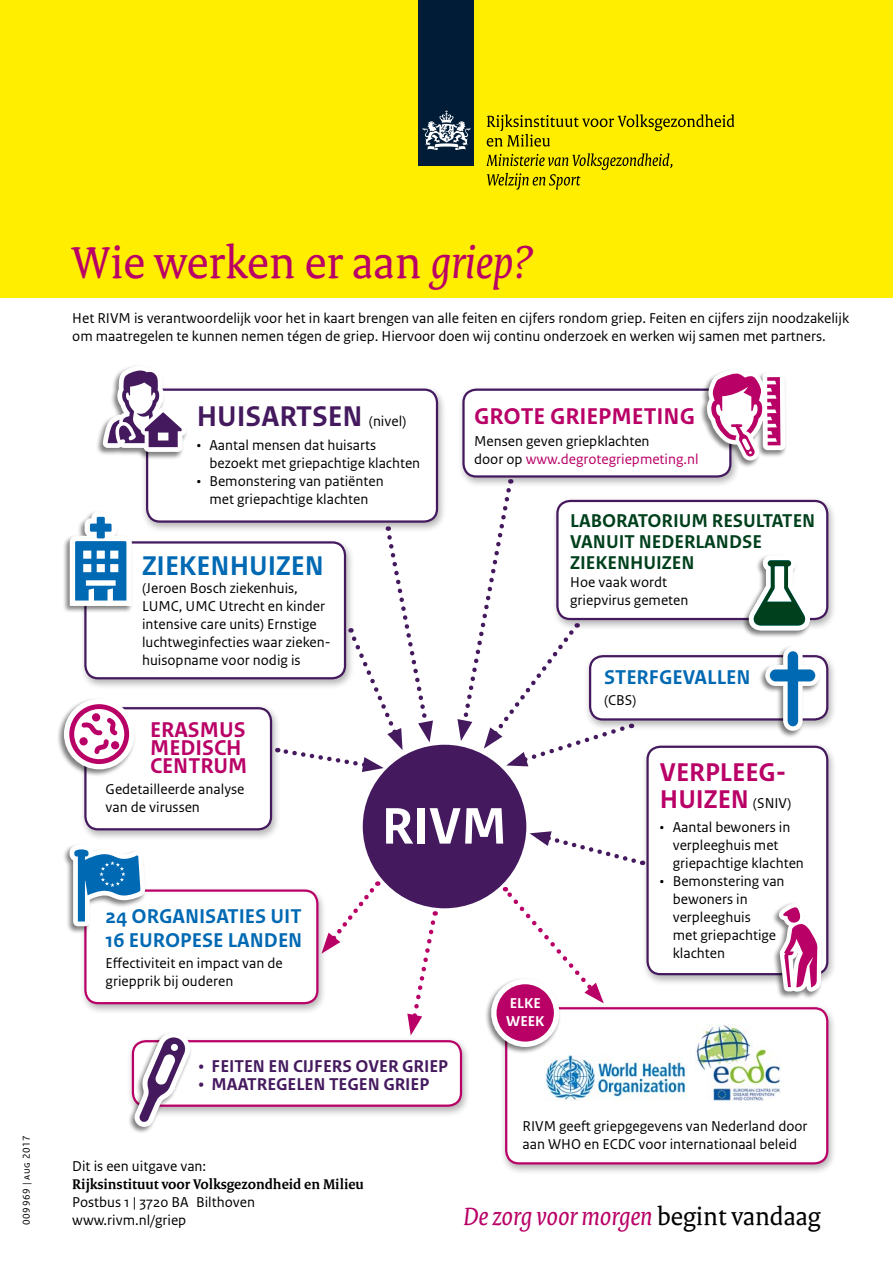
<style>
.page{position:relative;width:893px;height:1263px;background:#fff}
.page>*{position:absolute;margin:0;border:0;box-sizing:border-box;transform-origin:0 0}
._10_RIVM_Broodtekst{font:700 54px "Rijksoverheid Sans Text";color:#fff}
._04_RIVM_Kop{font:48px "Rijksoverheid Serif";color:#b90066}
.Subkop{font:700 30px "Rijksoverheid Sans Text";color:#44195e}
.Subkop-2{font:700 28.5px "Rijksoverheid Sans Text";color:#0069b3}
._33_RIVM_Pay-off_DFK{font:italic 27px "Rijksoverheid Serif";color:#b90066}
.Subkop-3{font:700 27px "Rijksoverheid Sans Text";color:#b90066}
.Subkop-4{font:700 24px "Rijksoverheid Sans Text";color:#b90066}
.Subkop-5{font:700 22.5px "Rijksoverheid Sans Text";color:#b90066}
.Subkop-6{font:700 21px "Rijksoverheid Sans Text";color:#0069b3}
.Subkop-7{font:700 19.5px "Rijksoverheid Sans Text";color:#00401c}
.t1{font:700 18px "Rijksoverheid Sans Text";color:#44195e}
._10_RIVM_Broodtekst-2{font:15px/18px "Rijksoverheid Sans Text";color:#000}
._10_RIVM_Broodtekst-3{font:700 15px "Rijksoverheid Serif";color:#000}
._10_RIVM_Broodtekst-4{font:15px "Rijksoverheid Sans Text";color:#b90066}
._10_RIVM_Broodtekst-5{font:700 15px "Rijksoverheid Sans Text";color:#fff}
.t2{font:10.5px "Rijksoverheid Sans Text";letter-spacing:.05em;color:#000}
.s1{font-style:italic}
.s2{font-weight:400;font-size:15px;color:#000}
.s3{color:#000}
.s4{font-style:normal;color:#000}
</style>
<div class="page">
<div style="left:0;top:0;width:893px;height:298px;background:#fe0"></div>
<div style="left:419px;top:0;width:55px;height:166px;background:#001c37"></div>
<svg style="left:423px;top:110px;width:47px;height:40px"></svg>
<svg style="left:487px;top:114px;width:247px;height:33px"></svg>
<svg style="left:486px;top:153px;width:186px;height:37px"></svg>
<div style="left:363px;top:745px;width:163px;height:163px;background:#44195e;border-radius:50%"></div>
<div style="left:79px;top:703px;width:202px;height:138px;background:#000;opacity:.3"></div>
<div style="left:85px;top:708px;width:186px;height:121px;background:#fff;border-radius:13px"></div>
<div style="left:84px;top:707px;width:188px;height:123px;border:2px solid #44195e;border-radius:13px"></div>
<div style="left:57px;top:697px;width:79px;height:80px;background:#000;opacity:.5"></div>
<div style="left:64px;top:699px;width:71px;height:70px;background:#fff;border-radius:50%"></div>
<svg style="left:67px;top:704px;width:65px;height:60px"></svg>
<div style="left:79px;top:538px;width:276px;height:153px;background:#000;opacity:.3"></div>
<div style="left:85px;top:542px;width:260px;height:136px;background:#fff;border-radius:13px"></div>
<div style="left:84px;top:541px;width:262px;height:138px;border:2px solid #44195e;border-radius:13px"></div>
<div style="left:62px;top:510px;width:72px;height:104px;background:#000;opacity:.5"></div>
<svg style="left:70px;top:511px;width:62px;height:95px"></svg>
<div style="left:140px;top:385px;width:307px;height:148px;background:#000;opacity:.3"></div>
<div style="left:147px;top:390px;width:290px;height:131px;background:#fff;border-radius:13px"></div>
<div style="left:146px;top:388px;width:292px;height:135px;border:2px solid #44195e;border-radius:13px"></div>
<svg style="left:277px;top:526px;width:156px;height:246px"></svg>
<div style="left:95px;top:364px;width:93px;height:96px;background:#000;opacity:.5"></div>
<svg style="left:103px;top:366px;width:83px;height:86px"></svg>
<div style="left:457px;top:385px;width:283px;height:104px;background:#000;opacity:.3"></div>
<div style="left:463px;top:390px;width:267px;height:86px;background:#fff;border-radius:13px"></div>
<div style="left:462px;top:388px;width:269px;height:90px;border:2px solid #44195e;border-radius:13px"></div>
<div style="left:700px;top:368px;width:87px;height:100px;background:#000;opacity:.5"></div>
<svg style="left:707px;top:369px;width:78px;height:91px"></svg>
<div style="left:551px;top:496px;width:286px;height:135px;background:#000;opacity:.3"></div>
<div style="left:557px;top:501px;width:270px;height:118px;background:#fff;border-radius:13px"></div>
<div style="left:556px;top:500px;width:272px;height:120px;border:2px solid #44195e;border-radius:13px"></div>
<div style="left:741px;top:554px;width:71px;height:84px;background:#000;opacity:.5"></div>
<svg style="left:749px;top:555px;width:61px;height:75px"></svg>
<div style="left:583px;top:651px;width:254px;height:80px;background:#000;opacity:.3"></div>
<div style="left:590px;top:656px;width:237px;height:63px;background:#fff;border-radius:13px"></div>
<div style="left:589px;top:655px;width:239px;height:65px;border:2px solid #44195e;border-radius:13px"></div>
<svg style="left:457px;top:479px;width:175px;height:287px"></svg>
<div style="left:758px;top:645px;width:64px;height:94px;background:#000;opacity:.5"></div>
<svg style="left:765px;top:647px;width:55px;height:84px"></svg>
<div style="left:641px;top:742px;width:196px;height:244px;background:#000;opacity:.3"></div>
<div style="left:648px;top:747px;width:179px;height:227px;background:#fff;border-radius:13px"></div>
<div style="left:646px;top:746px;width:182px;height:229px;border:2px solid #44195e;border-radius:13px"></div>
<svg style="left:530px;top:831px;width:113px;height:35px"></svg>
<div style="left:771px;top:902px;width:52px;height:97px;background:#000;opacity:.5"></div>
<svg style="left:779px;top:903px;width:43px;height:89px"></svg>
<svg style="left:327px;top:881px;width:51px;height:70px"></svg>
<div style="left:79px;top:886px;width:248px;height:129px;background:#000;opacity:.3"></div>
<div style="left:85px;top:890px;width:232px;height:113px;background:#fff;border-radius:13px"></div>
<div style="left:84px;top:889px;width:234px;height:115px;border:2px solid #b90066;border-radius:13px"></div>
<div style="left:62px;top:843px;width:85px;height:91px;background:#000;opacity:.5"></div>
<svg style="left:70px;top:845px;width:75px;height:81px"></svg>
<svg style="left:407px;top:911px;width:31px;height:124px"></svg>
<div style="left:126px;top:1036px;width:345px;height:81px;background:#000;opacity:.3"></div>
<div style="left:133px;top:1041px;width:328px;height:65px;background:#fff;border-radius:13px"></div>
<div style="left:132px;top:1040px;width:330px;height:67px;border:2px solid #b90066;border-radius:13px"></div>
<div style="left:127px;top:1031px;width:65px;height:104px;background:#000;opacity:.5"></div>
<svg style="left:135px;top:1032px;width:55px;height:95px"></svg>
<div style="left:500px;top:1003px;width:338px;height:172px;background:#000;opacity:.3"></div>
<div style="left:506px;top:1008px;width:321px;height:155px;background:#fff;border-radius:13px"></div>
<div style="left:505px;top:1007px;width:323px;height:157px;border:2px solid #b90066;border-radius:13px"></div>
<div style="left:484px;top:977px;width:77px;height:78px;background:#000;opacity:.5"></div>
<svg style="left:491px;top:886px;width:113px;height:161px"></svg>
<img style="left:544px;top:1055px;width:142px;height:45px">
<img style="left:695px;top:1025px;width:85px;height:75px">
<p class="t2" style="left:20px;top:1225px;width:91px;rotate:-90deg">009969 | aug 2017</p>
<h1 class="_04_RIVM_Kop" style="left:72px;top:234px;width:462px">Wie werken er aan <span class="s1">griep?</span></h1>
<p class="_10_RIVM_Broodtekst-2" style="left:72px;top:309px;width:778px">Het RIVM is verantwoordelijk voor het in kaart brengen van alle feiten en cijfers rondom griep. Feiten en cijfers zijn noodzakelijk om maatregelen te kunnen nemen tégen de griep. Hiervoor doen wij continu onderzoek en werken wij samen met partners.</p>
<h2 class="Subkop" style="left:197px;top:400px;width:211px">HUISARTSEN <span class="s2">(nivel)</span></h2>
<p class="_10_RIVM_Broodtekst-2" style="left:209px;top:437px;width:212px;text-indent:-13px">• Aantal mensen dat huisarts bezoekt met griepachtige klachten</p>
<p class="_10_RIVM_Broodtekst-2" style="left:197px;top:473px;width:188px;text-align:center">• Bemonstering van patiënten met griepachtige klachten</p>
<h2 class="Subkop-2" style="left:142px;top:550px;width:183px">ZIEKENHUIZEN</h2>
<p class="_10_RIVM_Broodtekst-2" style="left:142px;top:579px;width:190px">(Jeroen Bosch ziekenhuis,<br>LUMC, UMC Utrecht en kinder intensive care units) Ernstige luchtweginfecties waar zieken&shy;huisopname voor nodig is</p>
<h2 class="Subkop-4" style="left:474px;top:402px;width:222px">GROTE GRIEPMETING</h2>
<p class="_10_RIVM_Broodtekst-2" style="left:474px;top:433px;width:177px">Mensen geven griepklachten</p>
<p class="_10_RIVM_Broodtekst-4" style="left:474px;top:451px;width:226px"><span class="s3">door op</span> www.degrotegriepmeting.nl</p>
<h2 class="Subkop-7" style="left:570px;top:510px;width:247px">LABORATORIUM RESULTATEN</h2>
<h2 class="Subkop-7" style="left:570px;top:531px;width:193px">VANUIT NEDERLANDSE</h2>
<h2 class="Subkop-7" style="left:570px;top:552px;width:126px">ZIEKENHUIZEN</h2>
<p class="_10_RIVM_Broodtekst-2" style="left:570px;top:573px;width:120px">Hoe vaak wordt griepvirus gemeten</p>
<h2 class="Subkop-6" style="left:604px;top:665px;width:148px">STERFGEVALLEN</h2>
<p class="_10_RIVM_Broodtekst-2" style="left:604px;top:691px;width:34px">(CBS)</p>
<h2 class="Subkop-5" style="left:150px;top:717px;width:97px">ERASMUS</h2>
<h2 class="Subkop-5" style="left:150px;top:735px;width:93px">MEDISCH</h2>
<h2 class="Subkop-5" style="left:150px;top:753px;width:99px">CENTRUM</h2>
<p class="_10_RIVM_Broodtekst-2" style="left:106px;top:780px;width:140px">Gedetailleerde analyse van de virussen</p>
<h2 class="Subkop-6" style="left:106px;top:904px;width:198px">24 ORGANISATIES UIT</h2>
<h2 class="Subkop-6" style="left:106px;top:928px;width:198px">16 EUROPESE LANDEN</h2>
<p class="_10_RIVM_Broodtekst-2" style="left:106px;top:954px;width:179px">Effectiviteit en impact van de griepprik bij ouderen</p>
<p class="_10_RIVM_Broodtekst" style="left:382px;top:795px;width:127px">RIVM</p>
<p class="_10_RIVM_Broodtekst-5" style="left:510px;top:995px;width:32px">ELKE</p>
<p class="_10_RIVM_Broodtekst-5" style="left:506px;top:1013px;width:40px">WEEK</p>
<p class="t1" style="left:199px;top:1056px;width:251px">• FEITEN EN CIJFERS OVER GRIEP</p>
<p class="t1" style="left:199px;top:1074px;width:232px">• MAATREGELEN TEGEN GRIEP</p>
<h2 class="Subkop-3" style="left:660px;top:757px;width:128px">VERPLEEG-</h2>
<h2 class="Subkop-3" style="left:660px;top:784px;width:133px">HUIZEN <span class="s2">(SNIV)</span></h2>
<p class="_10_RIVM_Broodtekst-2" style="left:673px;top:819px;width:133px;text-indent:-13px">• Aantal bewoners in verpleeghuis met griepachtige klachten</p>
<p class="_10_RIVM_Broodtekst-2" style="left:673px;top:873px;width:113px;text-indent:-13px">• Bemonstering van bewoners in verpleeghuis<br>met griepachtige klachten</p>
<p class="_10_RIVM_Broodtekst-2" style="left:523px;top:1117px;width:286px">RIVM geeft griepgegevens van Nederland door aan WHO en ECDC voor internationaal beleid</p>
<p class="_10_RIVM_Broodtekst-2" style="left:72px;top:1157px;width:135px">Dit is een uitgave van:</p>
<p class="_10_RIVM_Broodtekst-3" style="left:72px;top:1175px;width:293px">Rijksinstituut voor Volksgezondheid en Milieu</p>
<p class="_10_RIVM_Broodtekst-2" style="left:72px;top:1193px;width:184px">Postbus 1 | 3720 BA Bilthoven</p>
<p class="_10_RIVM_Broodtekst-2" style="left:72px;top:1211px;width:116px">www.rivm.nl/griep</p>
<p class="_33_RIVM_Pay-off_DFK" style="left:463px;top:1200px;width:359px">De zorg voor morgen <span class="s4">begint vandaag</span></p>
</div>
